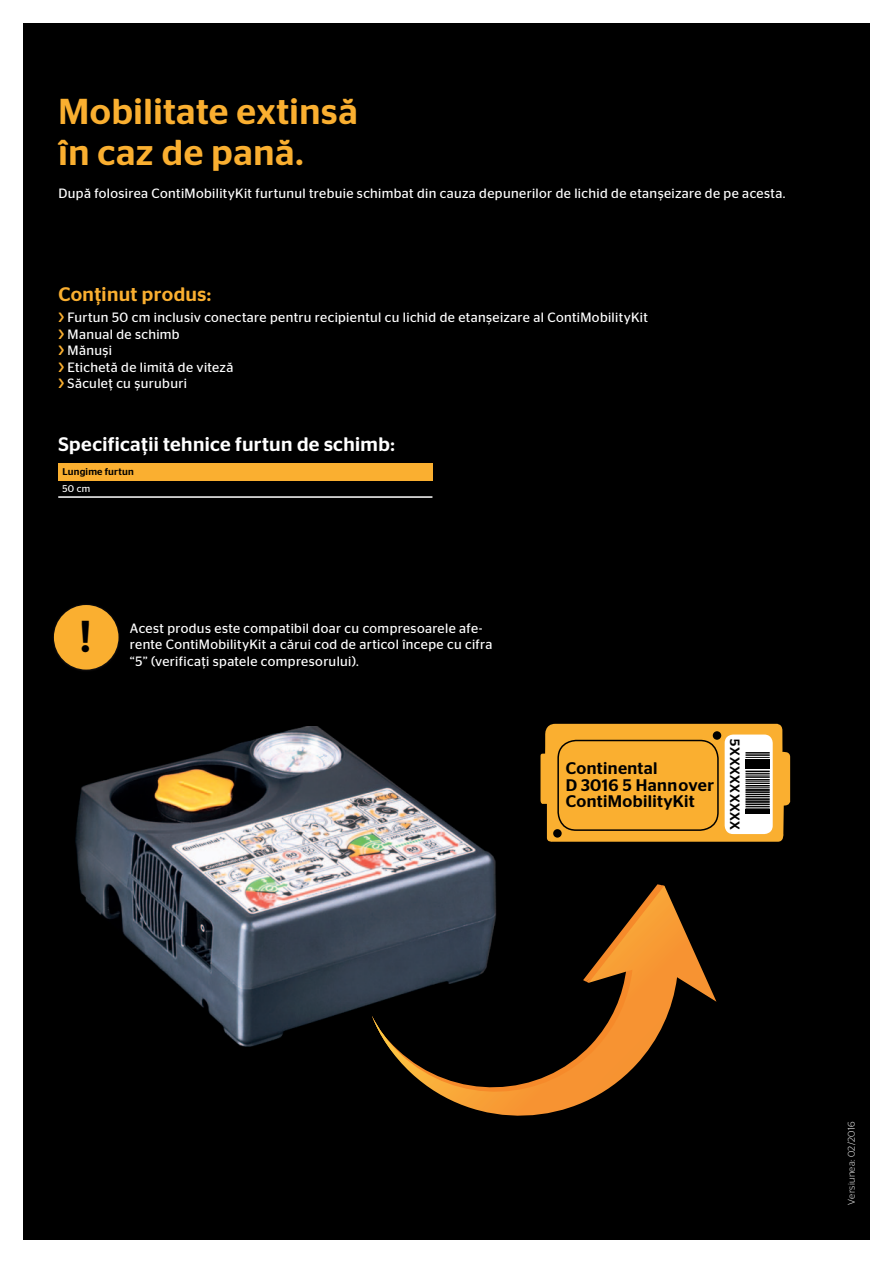
<style>
.page{position:relative;width:893px;height:1263px;background:#fff}
.page>*{position:absolute;margin:0;border:0;box-sizing:border-box;transform-origin:0 0}
.t1{font:500 44.55px "Continental Stag Sans";color:#000}
.t2{font:500 36px/41.2px "Continental Stag Sans";letter-spacing:.015em;color:#faaf30}
.t3{font:500 19.5px "Continental Stag Sans";letter-spacing:.02em;color:#fff}
.t4{font:500 19.5px "Continental Stag Sans";letter-spacing:.02em;color:#faaf30}
.t5{font:500 16.8px/16.8px "Continental Stag Sans";letter-spacing:.02em;color:#000}
.t6{font:13.5px/16.5px "Continental Stag Sans";letter-spacing:.025em;color:#fff}
.t7{font:500 13.5px "Continental Stag Sans";letter-spacing:.03em;color:#000}
.t8{font:300 9.75px "Continental Stag Sans";letter-spacing:.03em;color:#fff}
.t9{font:500 9.75px "Continental Stag Sans";letter-spacing:.02em;color:#000}
.t10{font:9.75px "Continental Stag Sans";color:#fff}
.s1{font-weight:500;color:#faaf30}
</style>
<div class="page">
<div style="left:23px;top:23px;width:847px;height:1216px;background:#000"></div>
<img style="left:75px;top:726px;width:421px;height:321px">
<svg style="left:372px;top:885px;width:344px;height:231px"></svg>
<svg style="left:540px;top:724px;width:250px;height:118px;background:#eaae48"></svg>
<div style="left:745px;top:760px;width:25px;height:9px;background:#000"></div>
<div style="left:745px;top:809px;width:25px;height:5px;background:#000"></div>
<div style="left:553px;top:829px;width:9px;height:9px;background:#000;border-radius:50%"></div>
<div style="left:713px;top:731px;width:8px;height:9px;background:#000;border-radius:50%"></div>
<div style="left:557px;top:740px;width:162px;height:91px;border:2px solid #000;border-radius:18px"></div>
<div style="left:52px;top:603px;width:69px;height:69px;background:#231f20;opacity:.75"></div>
<div style="left:54px;top:605px;width:64px;height:64px;background:#faaf30;border-radius:50%"></div>
<div style="left:58px;top:463px;width:374px;height:17px;background:#faaf30"></div>
<hr style="left:58px;top:496px;width:374px;height:2px;background:#fff">
<h2 class="t2" style="left:58px;top:91px;width:301px">Mobilitate extinsă în caz de pană.</h2>
<p class="t6" style="left:58px;top:185px;width:729px">După folosirea ContiMobilityKit furtunul trebuie schimbat din cauza depunerilor de lichid de etanșeizare de pe acesta.</p>
<h3 class="t4" style="left:58px;top:283px;width:154px">Conţinut produs:</h3>
<p class="t6" style="left:59px;top:309px;width:591px"><span class="s1">›</span> Furtun 50 cm inclusiv conectare pentru recipientul cu lichid de etanșeizare al ContiMobilityKit <span class="s1">›</span> Manual de schimb<br><span class="s1">›</span> Mănuși<br><span class="s1">›</span> Etichetă de limită de viteză<br><span class="s1">›</span> Săculeţ cu șuruburi</p>
<h3 class="t3" style="left:58px;top:433px;width:338px">Specificaţii tehnice furtun de schimb:</h3>
<p class="t9" style="left:63px;top:466px;width:73px">Lungime furtun</p>
<p class="t10" style="left:63px;top:483px;width:29px">50 cm</p>
<h1 class="t1" style="left:79px;top:611px;width:14px">!</h1>
<p class="t6" style="left:130px;top:620px;width:364px">Acest produs este compatibil doar cu compresoarele afe&shy;rente ContiMobilityKit a cărui cod de articol începe cu cifra “5” (verificaţi spatele compresorului).</p>
<p class="t5" style="left:566px;top:759px;width:150px">Continental<br>D 3016 5 Hannover<br>ContiMobilityKit</p>
<p class="t7" style="left:743px;top:739px;width:92px;rotate:90deg">5XXXXXXXXX</p>
<p class="t8" style="left:846px;top:1204px;width:85px;rotate:-90deg">Versiunea: 02/2016</p>
</div>
